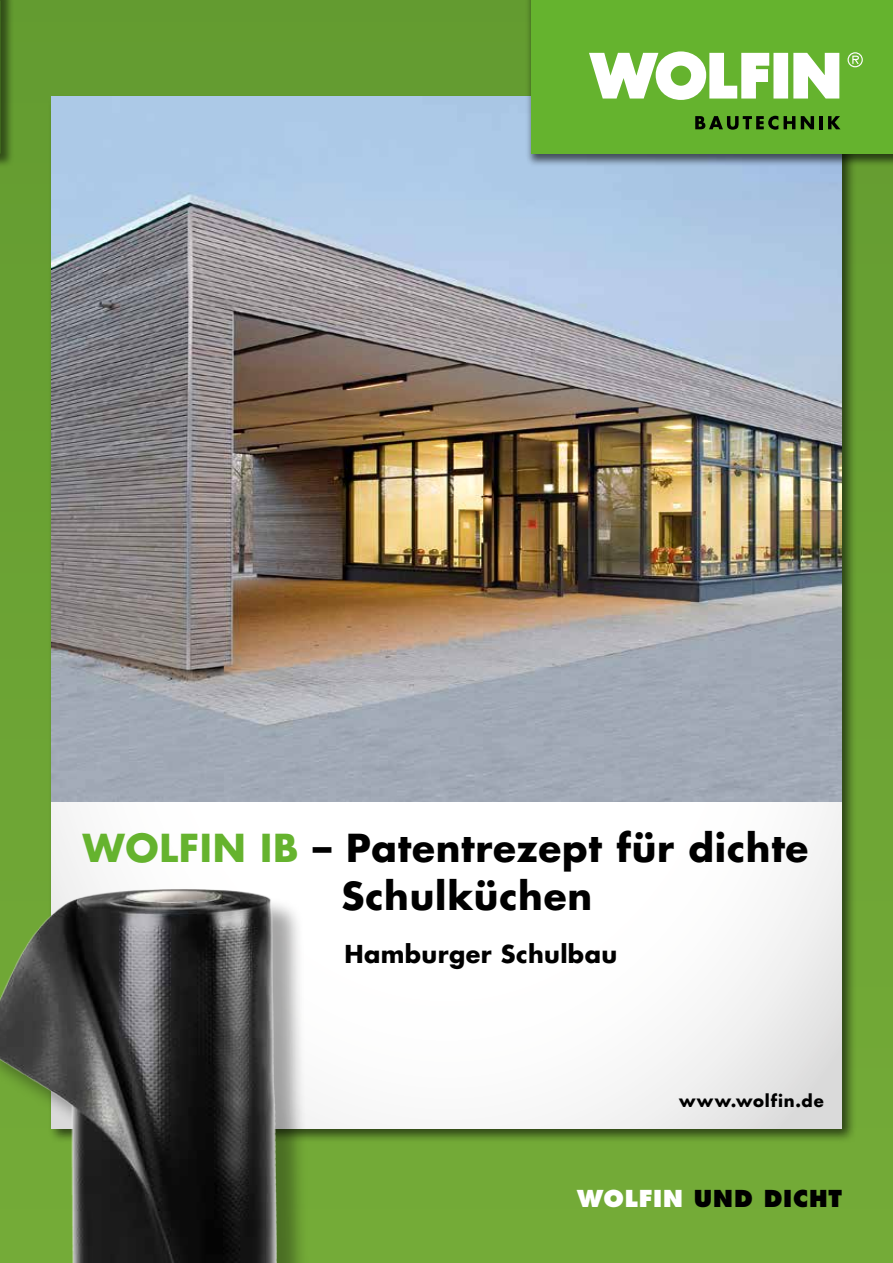
<style>
.page{position:relative;width:893px;height:1263px;background:#6ca334}
.page>*{position:absolute;margin:0;border:0;box-sizing:border-box;transform-origin:0 0}
.t1{font:700 37.5px/48px "Futura Std";letter-spacing:.02em;color:#000}
.t2{font:700 24px "Futura Std";letter-spacing:.015em;color:#000}
.t3{font:800 22.65px "Futura Std";letter-spacing:.035em;color:#000}
.t4{font:700 16.5px "Futura Std";letter-spacing:.055em;color:#000}
.s1{color:#65b32e}
.s2{color:#fff}
</style>
<div class="page">
<div style="left:48px;top:94px;width:809px;height:1049px;background:#000;opacity:.6"></div>
<svg style="left:51px;top:801px;width:791px;height:327px;background:#f8f8f8"></svg>
<img style="left:51px;top:97px;width:791px;height:704px">
<div style="left:525px;top:0;width:368px;height:167px;background:#000;opacity:.6"></div>
<div style="left:531px;top:0;width:362px;height:153px;background:#65b32e"></div>
<svg style="left:589px;top:51px;width:181px;height:49px"></svg>
<div style="left:775px;top:55px;width:11px;height:42px;background:#fff"></div>
<div style="left:773px;top:53px;width:15px;height:46px;border:4px solid #fff"></div>
<svg style="left:793px;top:52px;width:47px;height:47px"></svg>
<svg style="left:847px;top:52px;width:16px;height:15px"></svg>
<svg style="left:695px;top:116px;width:100px;height:14px"></svg>
<svg style="left:801px;top:116px;width:13px;height:13px"></svg>
<hr style="left:819px;top:116px;width:4px;height:13px;background:#000">
<svg style="left:828px;top:116px;width:12px;height:13px"></svg>
<img style="left:0;top:850px;width:357px;height:413px">
<div style="left:0;top:0;width:15px;height:168px;background:#000;opacity:.5"></div>
<p class="t1" style="left:342px;top:824px;width:468px;text-indent:-259px"><span class="s1">WOLFIN IB</span> – Patentrezept für dichte<br>Schulküchen</p>
<p class="t2" style="left:344px;top:938px;width:274px">Hamburger Schulbau</p>
<p class="t4" style="left:679px;top:1090px;width:146px">www.wolfin.de</p>
<p class="t3" style="left:577px;top:1184px;width:267px"><span class="s2">WOLFIN</span> UND DICHT</p>
</div>
